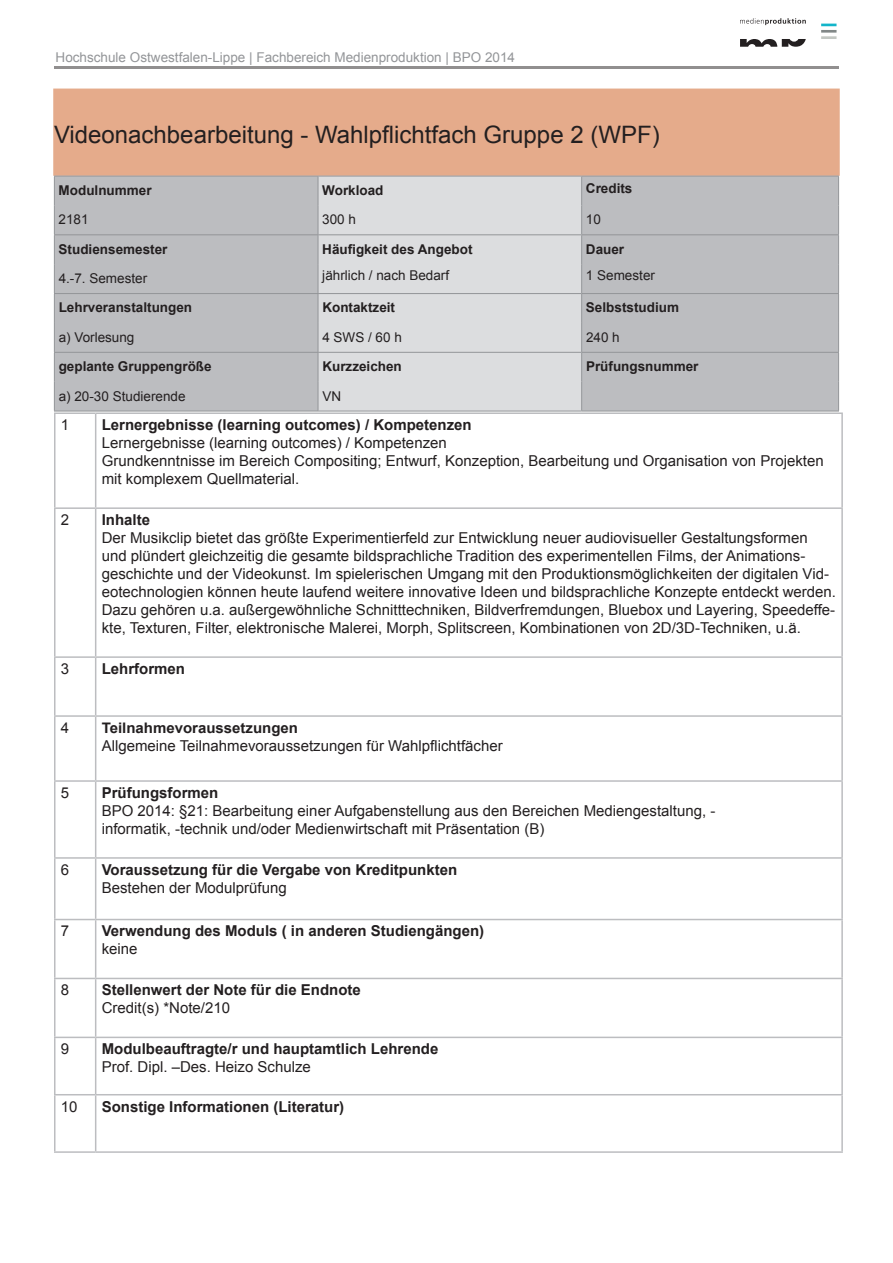
<style>
.page{position:relative;width:893px;height:1263px;background:#fff}
.page>*{position:absolute;margin:0;border:0;box-sizing:border-box;transform-origin:0 0}
.t1{font:24px "Arial";color:#231f20}
.t2{font:15px/18px "Arial";color:#231f20}
.t3{font:700 15px "Arial";color:#231f20}
.t4{font:700 14.55px "Arial";color:#231f20}
.t5{font:700 13.5px "Arial";color:#231f20}
.t6{font:13.5px "Arial";color:#231f20}
.t7{font:13.5px "Arial";color:#939598}
</style>
<div class="page">
<div style="left:53px;top:89px;width:787px;height:87px;background:#e5ab8b;border:2px solid #e5ab8b"></div>
<hr style="left:54px;top:66px;width:785px;height:3px;background:#231f20">
<svg style="left:740px;top:39px;width:66px;height:8px"></svg>
<svg style="left:740px;top:18px;width:66px;height:7px"></svg>
<hr style="left:821px;top:30px;width:15px;height:3px;background:#828888">
<hr style="left:821px;top:36px;width:15px;height:3px;background:#c3c7c3">
<svg style="left:821px;top:24px;width:15px;height:2px"></svg>
<hr style="left:96px;top:656px;width:747px;height:2px;background:#bcbdc0">
<hr style="left:841px;top:658px;width:2px;height:57px;background:#bcbdc0">
<hr style="left:96px;top:715px;width:747px;height:2px;background:#bcbdc0">
<hr style="left:841px;top:717px;width:2px;height:63px;background:#bcbdc0">
<hr style="left:96px;top:780px;width:747px;height:2px;background:#bcbdc0">
<hr style="left:841px;top:782px;width:2px;height:75px;background:#bcbdc0">
<hr style="left:96px;top:857px;width:747px;height:2px;background:#bcbdc0">
<hr style="left:841px;top:859px;width:2px;height:60px;background:#bcbdc0">
<hr style="left:96px;top:919px;width:747px;height:1px;background:#bcbdc0">
<hr style="left:841px;top:920px;width:2px;height:58px;background:#bcbdc0">
<hr style="left:96px;top:978px;width:747px;height:1px;background:#bcbdc0">
<hr style="left:841px;top:979px;width:2px;height:58px;background:#bcbdc0">
<hr style="left:96px;top:1037px;width:747px;height:1px;background:#bcbdc0">
<hr style="left:841px;top:1038px;width:2px;height:56px;background:#bcbdc0">
<hr style="left:96px;top:1094px;width:747px;height:1px;background:#bcbdc0">
<hr style="left:841px;top:1095px;width:2px;height:56px;background:#bcbdc0">
<hr style="left:96px;top:1151px;width:747px;height:2px;background:#bcbdc0">
<hr style="left:54px;top:412px;width:42px;height:2px;background:#bcbdc0">
<hr style="left:54px;top:414px;width:2px;height:93px;background:#bcbdc0">
<hr style="left:54px;top:507px;width:42px;height:2px;background:#bcbdc0">
<hr style="left:54px;top:509px;width:2px;height:147px;background:#bcbdc0">
<hr style="left:95px;top:509px;width:1px;height:147px;background:#bcbdc0">
<hr style="left:841px;top:509px;width:2px;height:147px;background:#bcbdc0">
<hr style="left:54px;top:656px;width:42px;height:2px;background:#bcbdc0">
<hr style="left:54px;top:658px;width:2px;height:57px;background:#bcbdc0">
<hr style="left:95px;top:658px;width:1px;height:57px;background:#bcbdc0">
<hr style="left:96px;top:412px;width:747px;height:2px;background:#bcbdc0">
<hr style="left:95px;top:414px;width:1px;height:93px;background:#bcbdc0">
<hr style="left:841px;top:414px;width:2px;height:93px;background:#bcbdc0">
<hr style="left:96px;top:507px;width:747px;height:2px;background:#bcbdc0">
<hr style="left:54px;top:715px;width:42px;height:2px;background:#bcbdc0">
<hr style="left:54px;top:717px;width:2px;height:63px;background:#bcbdc0">
<hr style="left:95px;top:717px;width:1px;height:63px;background:#bcbdc0">
<hr style="left:54px;top:780px;width:42px;height:2px;background:#bcbdc0">
<hr style="left:54px;top:782px;width:2px;height:75px;background:#bcbdc0">
<hr style="left:95px;top:782px;width:1px;height:75px;background:#bcbdc0">
<hr style="left:54px;top:857px;width:42px;height:2px;background:#bcbdc0">
<hr style="left:54px;top:859px;width:2px;height:60px;background:#bcbdc0">
<hr style="left:95px;top:859px;width:1px;height:60px;background:#bcbdc0">
<hr style="left:54px;top:919px;width:42px;height:1px;background:#bcbdc0">
<hr style="left:54px;top:920px;width:2px;height:58px;background:#bcbdc0">
<hr style="left:95px;top:920px;width:1px;height:58px;background:#bcbdc0">
<hr style="left:54px;top:978px;width:42px;height:1px;background:#bcbdc0">
<hr style="left:54px;top:979px;width:2px;height:58px;background:#bcbdc0">
<hr style="left:95px;top:979px;width:1px;height:58px;background:#bcbdc0">
<hr style="left:54px;top:1037px;width:42px;height:1px;background:#bcbdc0">
<hr style="left:54px;top:1038px;width:2px;height:56px;background:#bcbdc0">
<hr style="left:95px;top:1038px;width:1px;height:56px;background:#bcbdc0">
<hr style="left:54px;top:1094px;width:42px;height:1px;background:#bcbdc0">
<hr style="left:54px;top:1095px;width:2px;height:56px;background:#bcbdc0">
<hr style="left:95px;top:1095px;width:1px;height:56px;background:#bcbdc0">
<hr style="left:54px;top:1151px;width:42px;height:2px;background:#bcbdc0">
<div style="left:55px;top:177px;width:783px;height:234px;background:#bcbdc0"></div>
<div style="left:319px;top:177px;width:262px;height:234px;background:#dcdddf"></div>
<hr style="left:54px;top:234px;width:264px;height:1px;background:#939598">
<hr style="left:318px;top:234px;width:264px;height:1px;background:#939598">
<hr style="left:54px;top:293px;width:264px;height:1px;background:#939598">
<hr style="left:318px;top:293px;width:264px;height:1px;background:#939598">
<hr style="left:54px;top:352px;width:264px;height:1px;background:#939598">
<hr style="left:318px;top:352px;width:264px;height:1px;background:#939598">
<hr style="left:582px;top:234px;width:257px;height:1px;background:#939598">
<hr style="left:582px;top:293px;width:257px;height:1px;background:#939598">
<hr style="left:582px;top:352px;width:257px;height:1px;background:#939598">
<hr style="left:54px;top:176px;width:264px;height:1px;background:#939598">
<svg style="left:54px;top:176px;width:1px;height:235px"></svg>
<hr style="left:54px;top:411px;width:264px;height:1px;background:#939598">
<hr style="left:582px;top:176px;width:257px;height:1px;background:#939598">
<svg style="left:838px;top:176px;width:1px;height:235px"></svg>
<hr style="left:582px;top:411px;width:257px;height:1px;background:#939598">
<hr style="left:318px;top:176px;width:264px;height:1px;background:#939598">
<svg style="left:318px;top:176px;width:1px;height:235px"></svg>
<svg style="left:581px;top:176px;width:1px;height:235px"></svg>
<hr style="left:318px;top:411px;width:264px;height:1px;background:#939598">
<p class="t7" style="left:56px;top:48px;width:461px">Hochschule Ostwestfalen-Lippe | Fachbereich Medienproduktion | BPO 2014</p>
<h1 class="t1" style="left:54px;top:119px;width:607px">Videonachbearbeitung - Wahlpflichtfach Gruppe 2 (WPF)</h1>
<p class="t5" style="left:59px;top:181px;width:95px">Modulnummer</p>
<p class="t5" style="left:322px;top:181px;width:63px">Workload</p>
<p class="t5" style="left:586px;top:180px;width:48px">Credits</p>
<p class="t6" style="left:59px;top:211px;width:32px">2181</p>
<p class="t6" style="left:322px;top:211px;width:35px">300 h</p>
<p class="t6" style="left:586px;top:211px;width:17px">10</p>
<p class="t5" style="left:59px;top:240px;width:110px">Studiensemester</p>
<p class="t5" style="left:322px;top:240px;width:152px">Häufigkeit des Angebot</p>
<p class="t5" style="left:586px;top:240px;width:40px">Dauer</p>
<p class="t6" style="left:59px;top:269px;width:90px">4.-7. Semester</p>
<p class="t6" style="left:322px;top:266px;width:128px">jährlich / nach Bedarf</p>
<p class="t6" style="left:586px;top:266px;width:71px">1 Semester</p>
<p class="t5" style="left:59px;top:299px;width:135px">Lehrveranstaltungen</p>
<p class="t5" style="left:322px;top:299px;width:74px">Kontaktzeit</p>
<p class="t5" style="left:586px;top:299px;width:95px">Selbststudium</p>
<p class="t6" style="left:59px;top:328px;width:77px">a) Vorlesung</p>
<p class="t6" style="left:322px;top:328px;width:81px">4 SWS / 60 h</p>
<p class="t6" style="left:586px;top:328px;width:35px">240 h</p>
<p class="t5" style="left:59px;top:357px;width:155px">geplante Gruppengröße</p>
<p class="t5" style="left:322px;top:357px;width:81px">Kurzzeichen</p>
<p class="t5" style="left:586px;top:357px;width:114px">Prüfungsnummer</p>
<p class="t6" style="left:59px;top:387px;width:128px">a) 20-30 Studierende</p>
<p class="t6" style="left:322px;top:387px;width:20px">VN</p>
<p class="t2" style="left:61px;top:416px;width:10px">1</p>
<p class="t3" style="left:102px;top:415px;width:372px">Lernergebnisse (learning outcomes) / Kompetenzen</p>
<p class="t2" style="left:102px;top:434px;width:723px">Lernergebnisse (learning outcomes) / Kompetenzen<br>Grundkenntnisse im Bereich Compositing; Entwurf, Konzeption, Bearbeitung und Organisation von Projekten mit komplexem Quellmaterial.</p>
<p class="t2" style="left:61px;top:511px;width:10px">2</p>
<p class="t3" style="left:102px;top:510px;width:50px">Inhalte</p>
<p class="t2" style="left:102px;top:529px;width:736px">Der Musikclip bietet das größte Experimentierfeld zur Entwicklung neuer audiovisueller Gestaltungsformen und plündert gleichzeitig die gesamte bildsprachliche Tradition des experimentellen Films, der Animations&shy;geschichte und der Videokunst. Im spielerischen Umgang mit den Produktionsmöglichkeiten der digitalen Vid&shy;eotechnologien können heute laufend weitere innovative Ideen und bildsprachliche Konzepte entdeckt werden.<br>Dazu gehören u.a. außergewöhnliche Schnitttechniken, Bildverfremdungen, Bluebox und Layering, Speedeffe&shy;kte, Texturen, Filter, elektronische Malerei, Morph, Splitscreen, Kombinationen von 2D/3D-Techniken, u.ä.</p>
<p class="t2" style="left:61px;top:660px;width:10px">3</p>
<p class="t3" style="left:102px;top:659px;width:85px">Lehrformen</p>
<p class="t2" style="left:61px;top:719px;width:10px">4</p>
<p class="t4" style="left:102px;top:718px;width:198px">Teilnahmevoraussetzungen</p>
<p class="t2" style="left:102px;top:737px;width:403px">Allgemeine Teilnahmevoraussetzungen für Wahlpflichtfächer</p>
<p class="t2" style="left:61px;top:784px;width:10px">5</p>
<p class="t3" style="left:102px;top:783px;width:118px">Prüfungsformen</p>
<p class="t2" style="left:102px;top:802px;width:615px">BPO 2014: §21: Bearbeitung einer Aufgabenstellung aus den Bereichen Mediengestaltung, - informatik, -technik und/oder Medienwirtschaft mit Präsentation (B)</p>
<p class="t2" style="left:61px;top:861px;width:10px">6</p>
<p class="t3" style="left:102px;top:860px;width:357px">Voraussetzung für die Vergabe von Kreditpunkten</p>
<p class="t2" style="left:102px;top:879px;width:187px">Bestehen der Modulprüfung</p>
<p class="t2" style="left:61px;top:922px;width:10px">7</p>
<p class="t3" style="left:102px;top:921px;width:384px">Verwendung des Moduls ( in anderen Studiengängen)</p>
<p class="t2" style="left:102px;top:940px;width:37px">keine</p>
<p class="t2" style="left:61px;top:981px;width:10px">8</p>
<p class="t3" style="left:102px;top:980px;width:261px">Stellenwert der Note für die Endnote</p>
<p class="t2" style="left:102px;top:999px;width:130px">Credit(s) *Note/210</p>
<p class="t2" style="left:61px;top:1040px;width:10px">9</p>
<p class="t3" style="left:102px;top:1039px;width:338px">Modulbeauftragte/r und hauptamtlich Lehrende</p>
<p class="t2" style="left:102px;top:1058px;width:211px">Prof. Dipl. –Des. Heizo Schulze</p>
<p class="t2" style="left:61px;top:1097px;width:18px">10</p>
<p class="t3" style="left:102px;top:1096px;width:244px">Sonstige Informationen (Literatur)</p>
</div>
